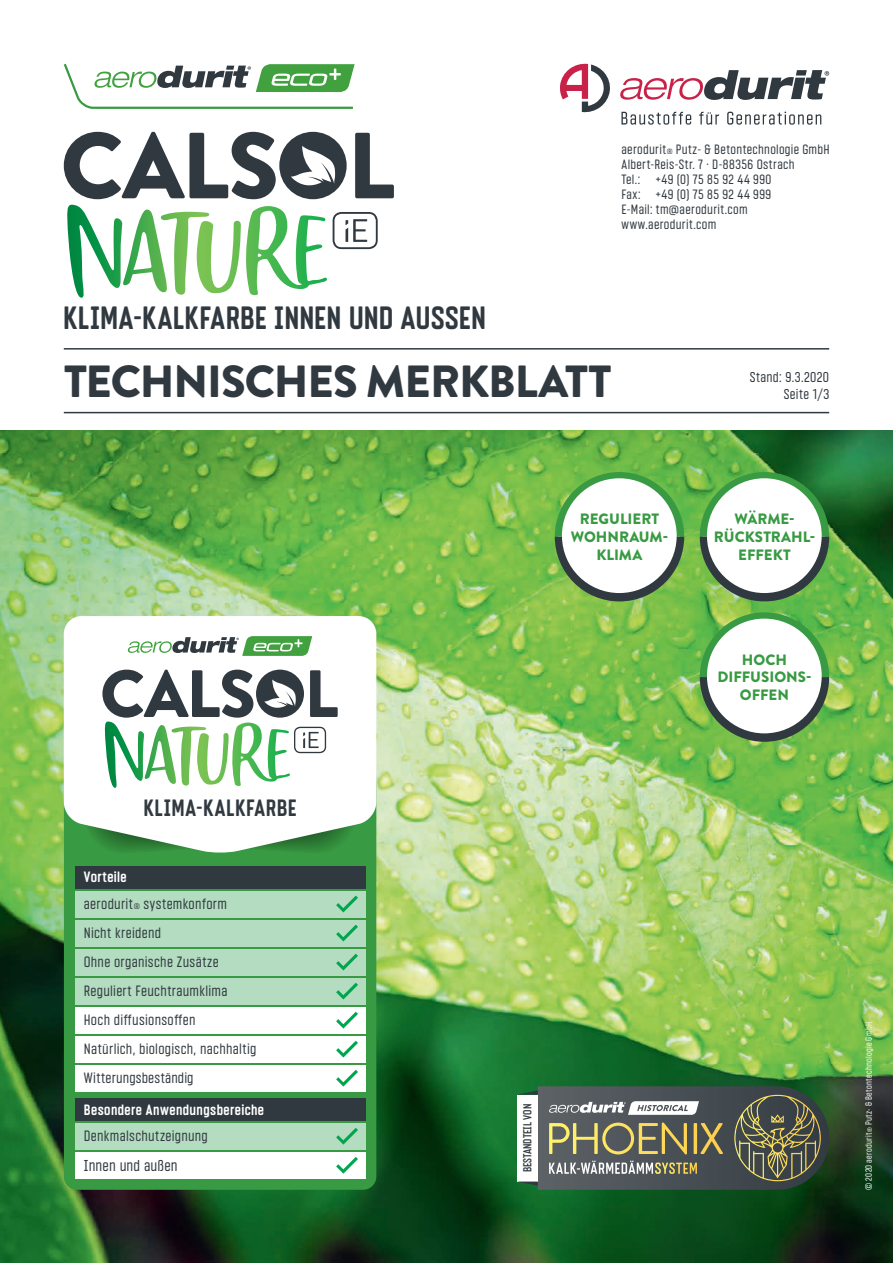
<style>
.page{position:relative;width:893px;height:1263px;background:#fff}
.page>*{position:absolute;margin:0;border:0;box-sizing:border-box;transform-origin:0 0}
.t1{font:900 45px "Brandon Grotesque";letter-spacing:-.025em;color:#313940}
.t2{font:700 32.25px "Vin Sans Pro";letter-spacing:.01em;color:#313940}
.t3{font:700 23.7px "Vin Sans Pro";letter-spacing:.03em;color:#313940}
.t4{font:15.75px "Vin Sans Pro";letter-spacing:.01em;color:#313940}
.t5{font:15px/29px "Vin Sans Pro";letter-spacing:.02em;color:#313940}
.t6{font:900 15px/17.5px "Brandon Grotesque";color:#389a42;text-align:center}
.t7{font:700 15px "Vin Sans Pro";letter-spacing:.025em;color:#fff}
.t8{font:14.25px/16.5px "Vin Sans Pro";letter-spacing:.03em;color:#313940;text-align:right}
.t9{font:13.5px/15px "Vin Sans Pro";letter-spacing:.03em;color:#313940}
.t10{font:600 11.7px "Vin Sans Pro";color:#313940}
.t11{font:9px "Vin Sans Pro";letter-spacing:.03em;color:#fff}
.s1{font-size:7.5px}
.s2{font-size:7.8px}
.s3{font-size:6px}
</style>
<div class="page">
<img style="left:0;top:431px;width:893px;height:832px">
<svg style="left:700px;top:612px;width:129px;height:130px"></svg>
<svg style="left:555px;top:472px;width:129px;height:129px"></svg>
<svg style="left:700px;top:472px;width:129px;height:129px"></svg>
<svg style="left:620px;top:70px;width:209px;height:30px"></svg>
<svg style="left:560px;top:64px;width:50px;height:49px"></svg>
<svg style="left:621px;top:112px;width:70px;height:13px"></svg>
<svg style="left:699px;top:112px;width:20px;height:13px"></svg>
<svg style="left:727px;top:112px;width:94px;height:13px"></svg>
<hr style="left:64px;top:412px;width:765px;height:1px;background:#313940">
<hr style="left:64px;top:348px;width:765px;height:2px;background:#313940">
<svg style="left:64px;top:132px;width:283px;height:67px"></svg>
<svg style="left:355px;top:133px;width:39px;height:65px"></svg>
<svg style="left:67px;top:205px;width:311px;height:93px"></svg>
<svg style="left:63px;top:63px;width:292px;height:46px"></svg>
<svg style="left:64px;top:754px;width:312px;height:436px;background:#4aa154"></svg>
<svg style="left:64px;top:616px;width:312px;height:54px"></svg>
<svg style="left:128px;top:636px;width:184px;height:20px"></svg>
<div style="left:75px;top:866px;width:290px;height:22px;background:#313940"></div>
<div style="left:75px;top:1098px;width:290px;height:22px;background:#313940"></div>
<div style="left:75px;top:891px;width:290px;height:26px;background:#b3dcc0"></div>
<div style="left:75px;top:949px;width:290px;height:26px;background:#b3dcc0"></div>
<div style="left:75px;top:978px;width:290px;height:26px;background:#b3dcc0"></div>
<div style="left:75px;top:920px;width:290px;height:26px;background:#b3dcc0"></div>
<div style="left:75px;top:1007px;width:290px;height:26px;background:#fff"></div>
<div style="left:75px;top:1036px;width:290px;height:26px;background:#fff"></div>
<div style="left:75px;top:1065px;width:290px;height:26px;background:#fff"></div>
<div style="left:75px;top:1123px;width:290px;height:26px;background:#b3dcc0"></div>
<div style="left:75px;top:1152px;width:290px;height:26px;background:#fff"></div>
<svg style="left:64px;top:670px;width:312px;height:185px"></svg>
<svg style="left:336px;top:1128px;width:22px;height:16px"></svg>
<svg style="left:336px;top:1157px;width:22px;height:17px"></svg>
<svg style="left:336px;top:896px;width:22px;height:16px"></svg>
<svg style="left:336px;top:954px;width:22px;height:16px"></svg>
<svg style="left:336px;top:983px;width:22px;height:16px"></svg>
<svg style="left:336px;top:925px;width:22px;height:16px"></svg>
<svg style="left:336px;top:1012px;width:22px;height:16px"></svg>
<svg style="left:336px;top:1041px;width:22px;height:16px"></svg>
<svg style="left:336px;top:1070px;width:22px;height:16px"></svg>
<svg style="left:517px;top:1086px;width:312px;height:104px;background:#717567"></svg>
<p class="t9" style="left:621px;top:142px;width:210px">aerodurit<span class="s1">®</span> Putz- &amp; Betontechnologie GmbH<br>Albert-Reis-Str. 7 · D-88356 Ostrach<br>Tel.: +49 (0) 75 85 92 44 990<br>Fax: +49 (0) 75 85 92 44 999<br>E-Mail: tm@aerodurit.com www.aerodurit.com</p>
<h2 class="t2" style="left:63px;top:300px;width:425px">KLIMA-KALKFARBE INNEN UND AUSSEN</h2>
<h1 class="t1" style="left:64px;top:350px;width:549px">TECHNISCHES MERKBLATT</h1>
<p class="t8" style="left:750px;top:369px;width:81px">Stand: 9.3.2020<br>Seite 1/3</p>
<h3 class="t3" style="left:144px;top:794px;width:155px">KLIMA-KALKFARBE</h3>
<p class="t7" style="left:84px;top:869px;width:44px">Vorteile</p>
<p class="t5" style="left:84px;top:889px;width:145px">aerodurit<span class="s2">®</span> systemkonform</p>
<p class="t5" style="left:84px;top:918px;width:79px">Nicht kreidend</p>
<p class="t5" style="left:84px;top:947px;width:145px">Ohne organische Zusätze<br>Reguliert Feuchtraumklima</p>
<p class="t5" style="left:84px;top:1006px;width:174px">Hoch diffusionsoffen<br>Natürlich, biologisch, nachhaltig<br>Witterungsbeständig</p>
<p class="t7" style="left:84px;top:1101px;width:182px">Besondere Anwendungsbereiche</p>
<p class="t5" style="left:84px;top:1122px;width:126px">Denkmalschutzeignung</p>
<p class="t4" style="left:84px;top:1157px;width:95px">Innen und außen</p>
<p class="t6" style="left:571px;top:511px;width:99px">REGULIERT<br>WOHNRAUM-<br>KLIMA</p>
<p class="t6" style="left:714px;top:511px;width:103px">WÄRME-<br>RÜCKSTRAHL-<br>EFFEKT</p>
<p class="t6" style="left:717px;top:651px;width:96px">HOCH<br>DIFFUSIONS-<br>OFFEN</p>
<p class="t10" style="left:521px;top:1172px;width:70px;rotate:-90deg">BESTANDTEIL VON</p>
<p class="t11" style="left:864px;top:1190px;width:169px;rotate:-90deg">© 2020 aerodurit<span class="s3">®</span> Putz- &amp; Betontechnologie GmbH</p>
</div>
